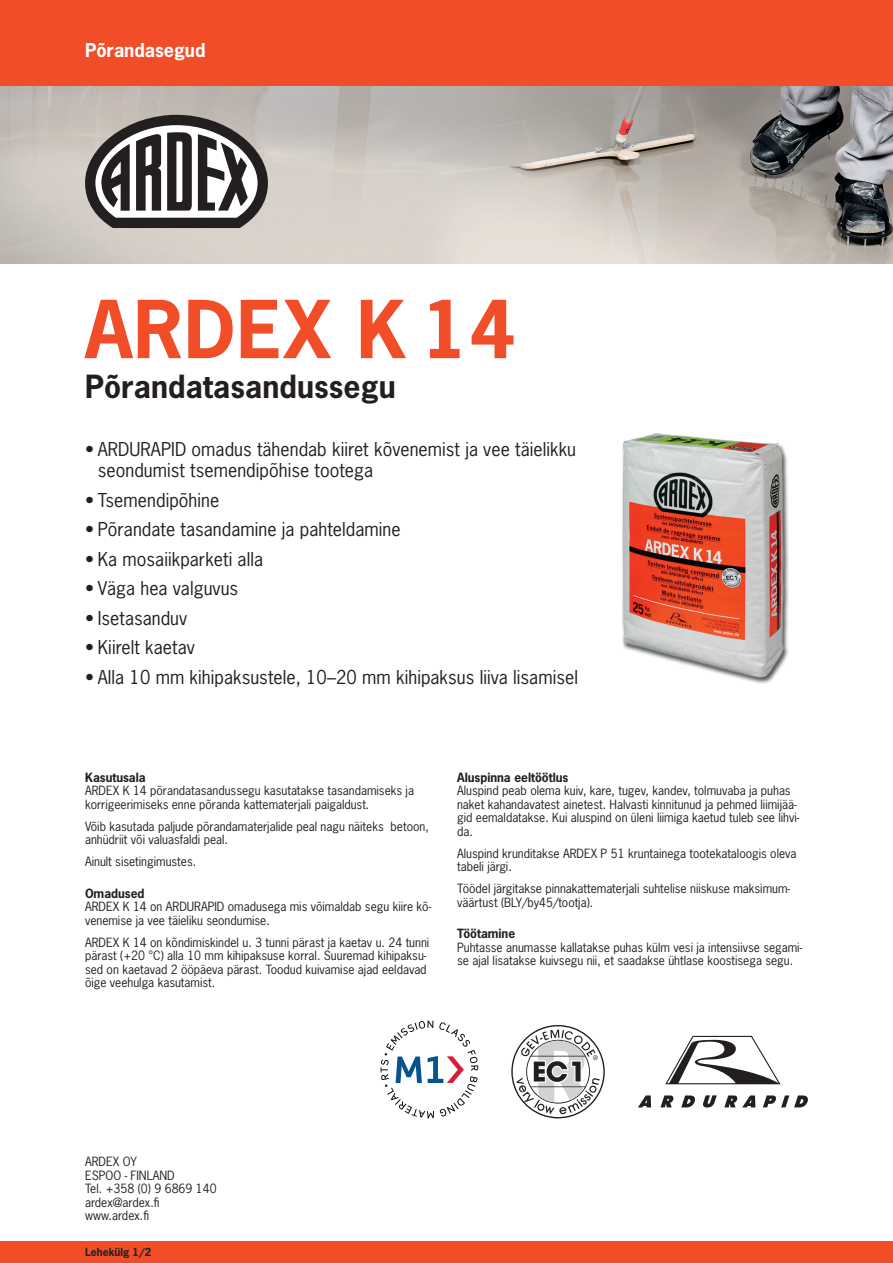
<style>
.page{position:relative;width:893px;height:1263px;background:#fff}
.page>*{position:absolute;margin:0;border:0;box-sizing:border-box;transform-origin:0 0}
.t1{font:700 75px "News Gothic Std";letter-spacing:.015em;color:#f04d28}
.t2{font:700 30px "News Gothic Std";letter-spacing:.005em;color:#231f20}
.t3{font:18px/21px "News Gothic Std";letter-spacing:.005em;color:#231f20}
.t4{font:700 18px "News Gothic Std";color:#fff}
.t5{font:12px/13.5px "News Gothic Std";color:#231f20}
.t6{font:700 12px "News Gothic Std";color:#231f20}
.t7{font:700 10.5px "News Gothic Std";color:#231f20}
</style>
<div class="page">
<img style="left:0;top:85px;width:893px;height:179px">
<div style="left:0;top:0;width:893px;height:85px;background:#f04d28"></div>
<div style="left:0;top:1242px;width:893px;height:21px;background:#f04d28"></div>
<svg style="left:511px;top:1025px;width:94px;height:93px"></svg>
<svg style="left:724px;top:1095px;width:31px;height:12px"></svg>
<svg style="left:763px;top:1095px;width:45px;height:12px"></svg>
<svg style="left:660px;top:1095px;width:14px;height:12px"></svg>
<svg style="left:703px;top:1095px;width:14px;height:12px"></svg>
<svg style="left:638px;top:1095px;width:13px;height:12px"></svg>
<svg style="left:681px;top:1095px;width:14px;height:12px"></svg>
<svg style="left:665px;top:1036px;width:115px;height:48px"></svg>
<svg style="left:381px;top:1020px;width:97px;height:98px"></svg>
<div style="left:621px;top:433px;width:168px;height:251px;background:#231f20;opacity:.75"></div>
<img style="left:621px;top:433px;width:166px;height:248px">
<svg style="left:85px;top:115px;width:183px;height:113px"></svg>
<h3 class="t4" style="left:85px;top:38px;width:122px">Põrandasegud</h3>
<h1 class="t1" style="left:85px;top:280px;width:432px">ARDEX K 14</h1>
<h2 class="t2" style="left:85px;top:366px;width:312px">Põrandatasandussegu</h2>
<h3 class="t3" style="left:98px;top:439px;width:480px;text-indent:-13px">• ARDURAPID omadus tähendab kiiret kõvenemist ja vee täielikku seondumist tsemendipõhise tootega</h3>
<h3 class="t3" style="left:85px;top:489px;width:136px">• Tsemendipõhine</h3>
<h3 class="t3" style="left:85px;top:519px;width:317px">• Põrandate tasandamine ja pahteldamine</h3>
<h3 class="t3" style="left:85px;top:548px;width:180px">• Ka mosaiikparketi alla</h3>
<h3 class="t3" style="left:85px;top:578px;width:155px">• Väga hea valguvus</h3>
<h3 class="t3" style="left:85px;top:607px;width:104px">• Isetasanduv</h3>
<h3 class="t3" style="left:85px;top:637px;width:111px">• Kiirelt kaetav</h3>
<h3 class="t3" style="left:85px;top:666px;width:494px">• Alla 10 mm kihipaksustele, 10–20 mm kihipaksus liiva lisamisel</h3>
<p class="t6" style="left:85px;top:769px;width:62px">Kasutusala</p>
<p class="t5" style="left:85px;top:784px;width:330px">ARDEX K 14 põrandatasandussegu kasutatakse tasandamiseks ja korrigeerimiseks enne põranda kattematerjali paigaldust.</p>
<p class="t5" style="left:85px;top:819px;width:345px">Võib kasutada paljude põrandamaterjalide peal nagu näiteks betoon, anhüdriit või valuasfaldi peal.</p>
<p class="t5" style="left:85px;top:855px;width:113px">Ainult sisetingimustes.</p>
<p class="t6" style="left:85px;top:885px;width:61px">Omadused</p>
<p class="t5" style="left:85px;top:900px;width:348px">ARDEX K 14 on ARDURAPID omadusega mis võimaldab segu kiire kõ&shy;venemise ja vee täieliku seondumise.</p>
<p class="t5" style="left:85px;top:935px;width:346px">ARDEX K 14 on kõndimiskindel u. 3 tunni pärast ja kaetav u. 24 tunni pärast (+20 °C) alla 10 mm kihipaksuse korral. Suuremad kihipaksu&shy;sed on kaetavad 2 ööpäeva pärast. Toodud kuivamise ajad eeldavad õige veehulga kasutamist.</p>
<p class="t6" style="left:457px;top:769px;width:113px">Aluspinna eeltöötlus</p>
<p class="t5" style="left:457px;top:784px;width:344px">Aluspind peab olema kuiv, kare, tugev, kandev, tolmuvaba ja puhas naket kahandavatest ainetest. Halvasti kinnitunud ja pehmed liimijää&shy;gid eemaldatakse. Kui aluspind on üleni liimiga kaetud tuleb see lihvi&shy;da.</p>
<p class="t5" style="left:457px;top:846px;width:341px">Aluspind krunditakse ARDEX P 51 kruntainega tootekataloogis oleva tabeli järgi.</p>
<p class="t5" style="left:457px;top:882px;width:334px">Töödel järgitakse pinnakattematerjali suhtelise niiskuse maksimum&shy;väärtust (BLY/by45/tootja).</p>
<p class="t6" style="left:457px;top:926px;width:60px">Töötamine</p>
<p class="t5" style="left:457px;top:940px;width:346px">Puhtasse anumasse kallatakse puhas külm vesi ja intensiivse segami&shy;se ajal lisatakse kuivsegu nii, et saadakse ühtlase koostisega segu.</p>
<p class="t5" style="left:85px;top:1155px;width:133px">ARDEX OY<br>ESPOO - FINLAND<br>Tel. +358 (0) 9 6869 140 ardex@ardex.fi www.ardex.fi</p>
<p class="t7" style="left:85px;top:1245px;width:68px">Lehekülg 1/2</p>
</div>
